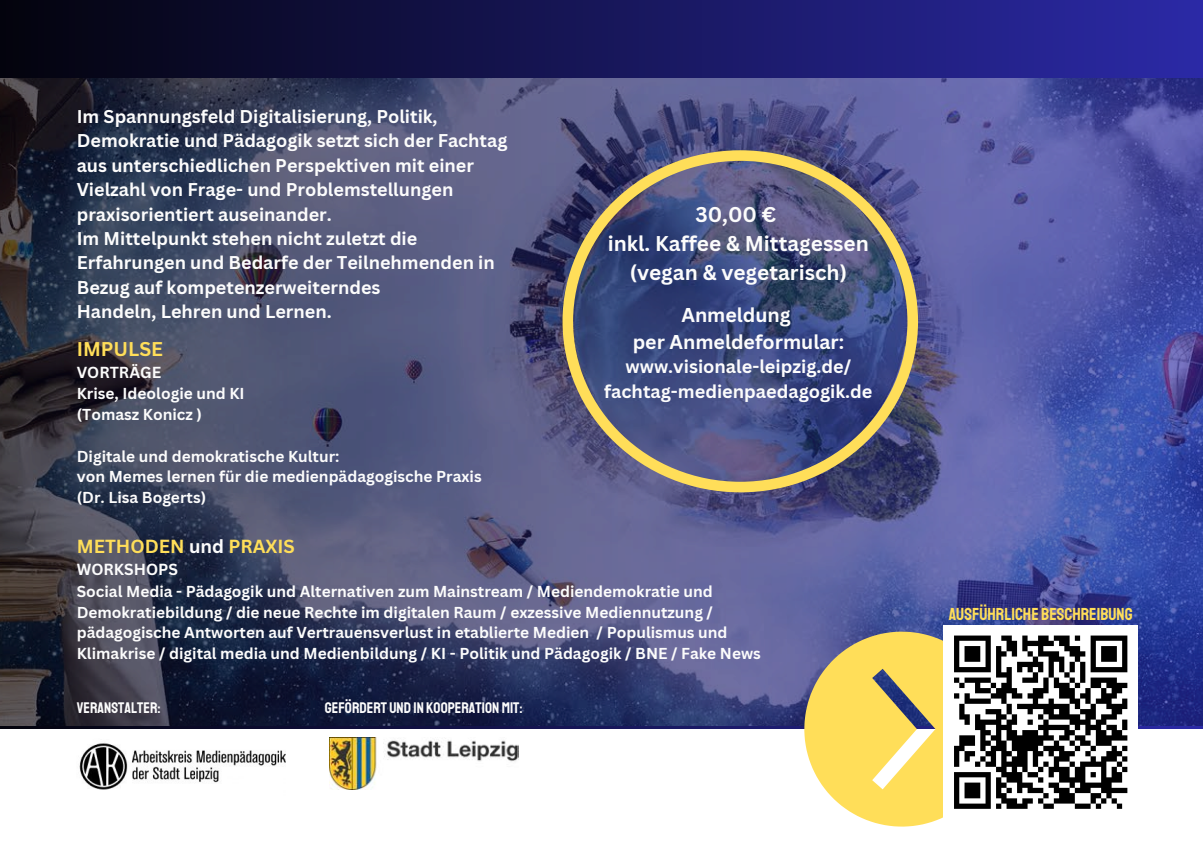
<style>
.page{position:relative;width:1203px;height:853px;background:#fff}
.page>*{position:absolute;margin:0;border:0;box-sizing:border-box;transform-origin:0 0}
.t1{font:700 20.8px/29px "Canva Sans";color:#fcfcfc;text-align:center}
.t2{font:700 19.6px/27.2px "Canva Sans";color:#fcfcfc;text-align:center}
.t3{font:700 19.4px "Canva Sans";color:#ffde59}
.t4{font:700 18.4px "Canva Sans";color:#ffde59}
.t5{font:700 18px/24.4px "Canva Sans";color:#fcfcfc;text-align:center}
.t6{font:17.6px "Staatliches";color:#ffde59}
.t7{font:15.6px "Staatliches";color:#fcfcfc}
.t8{font:700 15.6px "Canva Sans";color:#fcfcfc}
.t9{font:700 15.4px/21px "Canva Sans";color:#fcfcfc}
.s1{color:#fcfcfc}
</style>
<div class="page">
<div style="left:0;top:0;width:1202px;height:729px;background:linear-gradient(to right,#03030c,#2b29a6)"></div>
<img style="left:0;top:78px;width:1202px;height:647px">
<div style="left:943px;top:625px;width:194px;height:194px;background:#fff"></div>
<svg style="left:804px;top:631px;width:324px;height:195px"></svg>
<svg style="left:562px;top:150px;width:355px;height:342px;background:#535879"></svg>
<img style="left:79px;top:743px;width:207px;height:47px">
<img style="left:329px;top:738px;width:189px;height:52px">
<h4 class="t5" style="left:77px;top:104px;width:432px;text-align:left">Im Spannungsfeld Digitalisierung, Politik, Demokratie und Pädagogik setzt sich der Fachtag aus unterschiedlichen Perspektiven mit einer Vielzahl von Frage- und Problemstellungen praxisorientiert auseinander.<br>Im Mittelpunkt stehen nicht zuletzt die Erfahrungen und Bedarfe der Teilnehmenden in Bezug auf kompetenzerweiterndes<br>Handeln, Lehren und Lernen.</h4>
<h2 class="t1" style="left:607px;top:199px;width:263px">30,00 €<br>inkl. Kaffee &amp; Mittagessen (vegan &amp; vegetarisch)</h2>
<h3 class="t2" style="left:632px;top:300px;width:213px">Anmeldung<br>per Anmeldeformular:</h3>
<h3 class="t5" style="left:604px;top:354px;width:270px">www.visionale-leipzig.de/ fachtag-medienpaedagogik.de</h3>
<p class="t3" style="left:77px;top:335px;width:88px">IMPULSE</p>
<p class="t8" style="left:77px;top:361px;width:86px">VORTRÄGE</p>
<p class="t9" style="left:77px;top:382px;width:169px">Krise, Ideologie und KI (Tomasz Konicz )</p>
<h2 class="t9" style="left:77px;top:445px;width:406px">Digitale und demokratische Kultur:<br>von Memes lernen für die medienpädagogische Praxis (Dr. Lisa Bogerts)</h2>
<h1 class="t4" style="left:77px;top:533px;width:219px">METHODEN <span class="s1">und</span> PRAXIS</h1>
<h1 class="t8" style="left:77px;top:558px;width:103px">WORKSHOPS</h1>
<h1 class="t9" style="left:77px;top:580px;width:685px">Social Media - Pädagogik und Alternativen zum Mainstream / Mediendemokratie und Demokratiebildung / die neue Rechte im digitalen Raum / exzessive Mediennutzung / pädagogische Antworten auf Vertrauensverlust in etablierte Medien / Populismus und Klimakrise / digital media und Medienbildung / KI - Politik und Pädagogik / BNE / Fake News</h1>
<h4 class="t7" style="left:77px;top:698px;width:85px">VERANSTALTER:</h4>
<h4 class="t7" style="left:325px;top:698px;width:199px">GEFÖRDERT UND IN KOOPERATION MIT:</h4>
<p class="t6" style="left:948px;top:603px;width:185px">AUSFÜHRLICHE BESCHREIBUNG</p>
</div>
